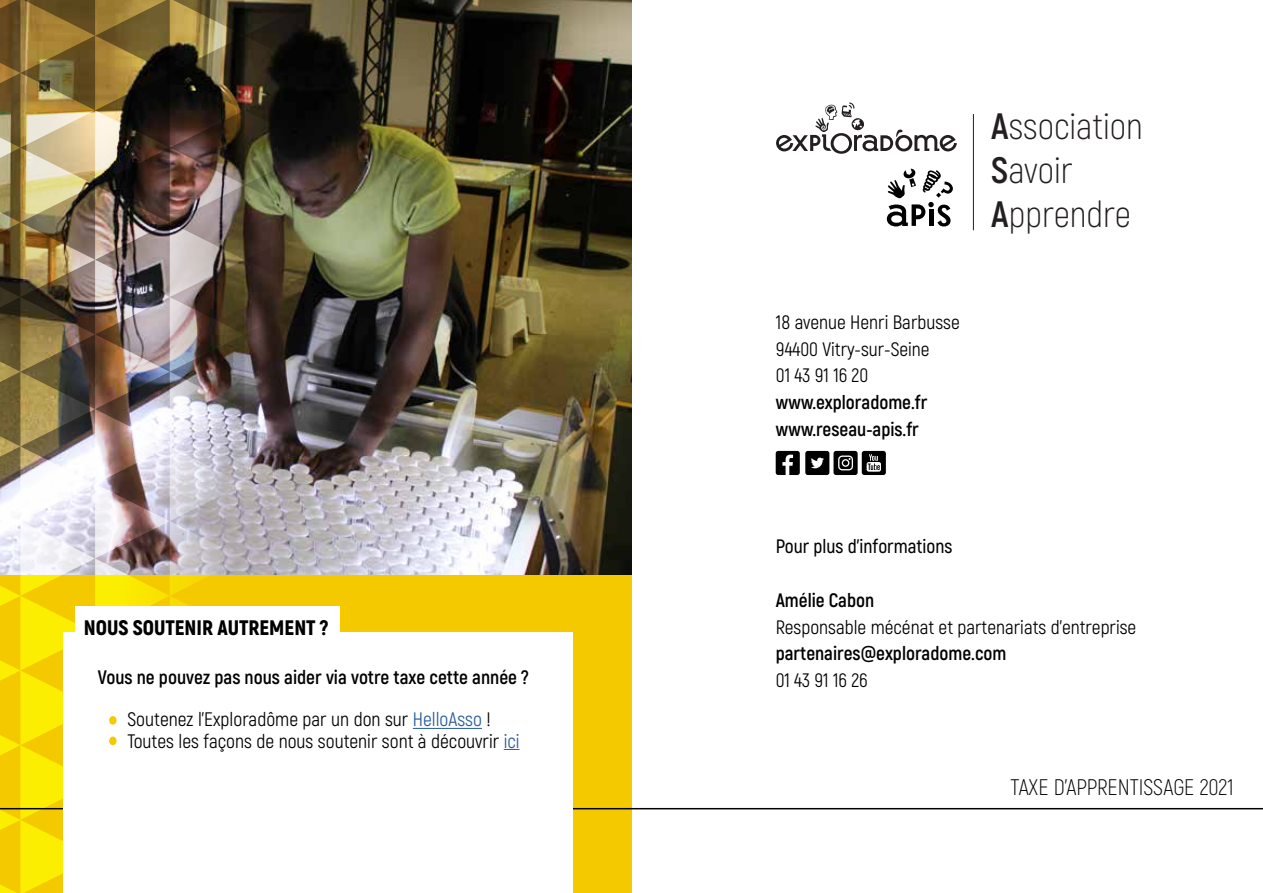
<style>
.page{position:relative;width:1263px;height:893px;background:#fff}
.page>*{position:absolute;margin:0;border:0;box-sizing:border-box;transform-origin:0 0}
.t1{font:300 36.75px/44.1px "Akrobat";color:#231f20}
.t2{font:300 22.5px "Akrobat";color:#000}
.t3{font:900 21px "Akrobat";color:#000}
.t4{font:700 19.5px/26.7px "Akrobat";color:#000}
.t5{font:19.5px/26.7px "Akrobat";color:#000}
.t6{font:600 19.5px "Akrobat";color:#000}
.s1{font-weight:400}
.s2{font-weight:400;color:#275b9b}
.s3{color:#275b9b}
.s4{font-weight:700}
</style>
<div class="page">
<div style="left:0;top:6px;width:631px;height:887px;background:#f5c900"></div>
<img style="left:573px;top:0;width:58px;height:574px">
<div style="left:776px;top:451px;width:24px;height:24px;background:#000;border-radius:3px"></div>
<svg style="left:782px;top:455px;width:11px;height:20px"></svg>
<div style="left:805px;top:451px;width:24px;height:24px;background:#000;border-radius:3px"></div>
<svg style="left:811px;top:457px;width:13px;height:11px"></svg>
<div style="left:833px;top:451px;width:25px;height:24px;background:#000;border-radius:3px"></div>
<svg style="left:838px;top:455px;width:15px;height:15px"></svg>
<div style="left:862px;top:451px;width:24px;height:24px;background:#000;border-radius:3px"></div>
<svg style="left:867px;top:454px;width:14px;height:18px"></svg>
<hr style="left:0;top:808px;width:1263px;height:1px;background:#000">
<svg style="left:776px;top:102px;width:181px;height:52px"></svg>
<svg style="left:887px;top:169px;width:66px;height:57px"></svg>
<hr style="left:973px;top:114px;width:1px;height:116px;background:#231f20">
<img style="left:0;top:0;width:573px;height:893px">
<div style="left:75px;top:606px;width:265px;height:39px;background:#fff"></div>
<div style="left:109px;top:716px;width:8px;height:9px;background:#f6ca00;border-radius:50%"></div>
<div style="left:109px;top:737px;width:8px;height:8px;background:#f6ca00;border-radius:50%"></div>
<p class="t3" style="left:84px;top:614px;width:246px">NOUS SOUTENIR AUTREMENT ?</p>
<p class="t4" style="left:98px;top:656px;width:433px;line-height:42.2px;text-align:center">Vous ne pouvez pas nous aider via votre taxe cette année ?<br><span class="s1">Soutenez l’Exploradôme par un don sur</span> <span class="s2">HelloAsso</span> <span class="s1">!</span></p>
<p class="t5" style="left:128px;top:727px;width:393px">Toutes les façons de nous soutenir sont à découvrir <span class="s3">ici</span></p>
<p class="t5" style="left:776px;top:309px;width:185px">18 avenue Henri Barbusse<br>94400 Vitry-sur-Seine<br>01 43 91 16 20</p>
<p class="t4" style="left:776px;top:389px;width:153px">www.exploradome.fr www.reseau-apis.fr</p>
<h1 class="t1" style="left:991px;top:104px;width:153px"><span class="s4">A</span>ssociation<br><span class="s4">S</span>avoir<br><span class="s4">A</span>pprendre</h1>
<p class="t6" style="left:776px;top:535px;width:178px">Pour plus d’informations</p>
<p class="t4" style="left:776px;top:586px;width:100px">Amélie Cabon</p>
<p class="t5" style="left:776px;top:613px;width:362px">Responsable mécénat et partenariats d’entreprise</p>
<p class="t4" style="left:776px;top:640px;width:232px">partenaires@exploradome.com</p>
<p class="t5" style="left:776px;top:667px;width:93px">01 43 91 16 26</p>
<p class="t2" style="left:1010px;top:774px;width:224px">TAXE D’APPRENTISSAGE 2021</p>
</div>
